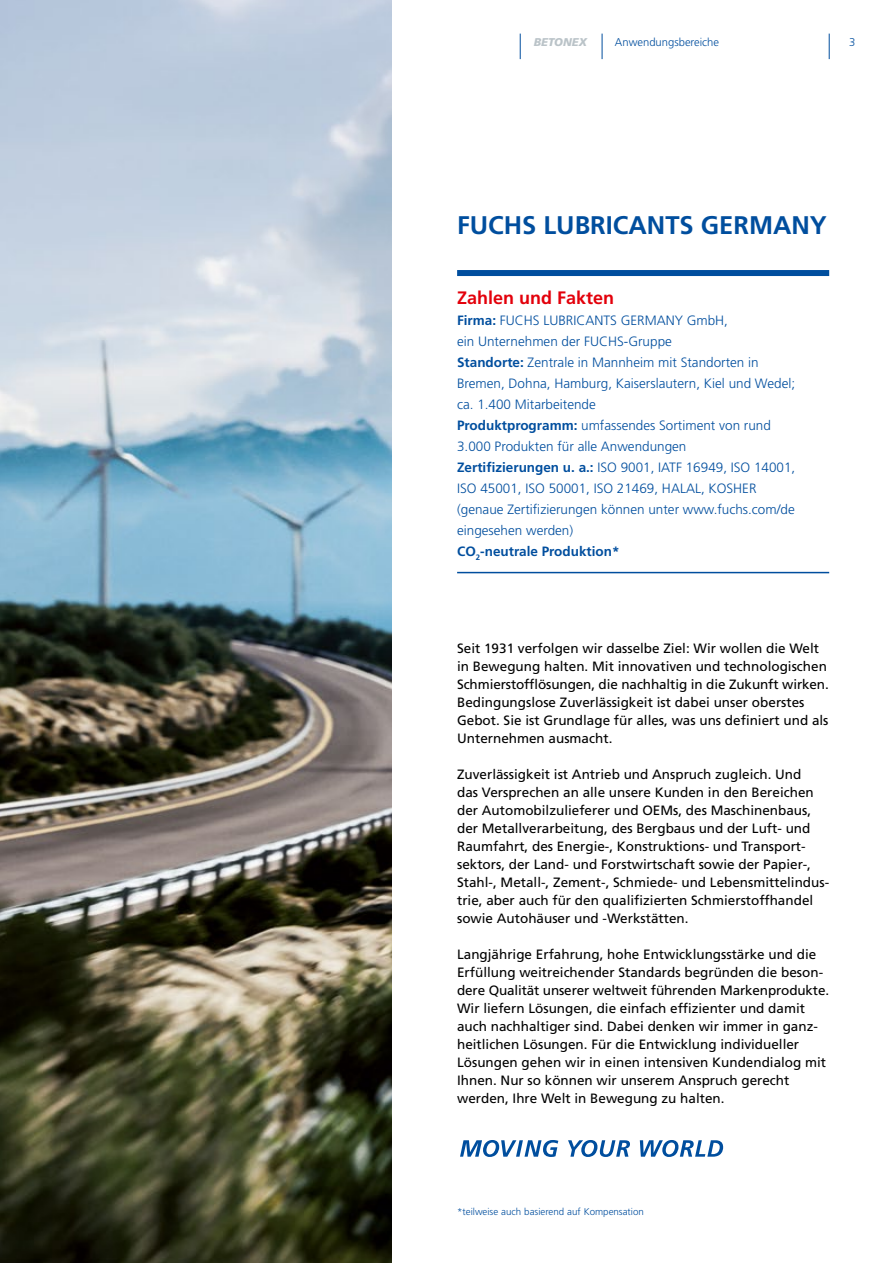
<style>
.page{position:relative;width:893px;height:1263px;background:#fff}
.page>*{position:absolute;margin:0;border:0;box-sizing:border-box;transform-origin:0 0}
.t1{font:700 25.5px "Frutiger LT Std";color:#004e9e}
.t2{font:700 18px "Frutiger LT Std";color:#e3000b}
.t3{font:13.5px/18px "Frutiger LT Std";color:#000}
.t4{font:300 13.5px/21px "Frutiger LT Std";color:#004e9e}
.t5{font:300 11.25px "Frutiger LT Std";color:#004e9e}
.t6{font:italic 900 11.25px "Frutiger";color:#bac3c8}
.t7{font:300 9.75px "Frutiger LT Std";color:#004e9e}
.s1{font-weight:700}
</style>
<div class="page">
<svg style="left:602px;top:34px;width:1px;height:25px"></svg>
<svg style="left:829px;top:34px;width:1px;height:25px"></svg>
<svg style="left:520px;top:34px;width:1px;height:25px"></svg>
<img style="left:0;top:0;width:392px;height:1263px">
<svg style="left:460px;top:1140px;width:263px;height:17px"></svg>
<div style="left:457px;top:270px;width:372px;height:6px;background:#004e9e"></div>
<hr style="left:457px;top:572px;width:372px;height:1px;background:#004e9e">
<p class="t6" style="left:534px;top:35px;width:55px">BETONEX</p>
<p class="t5" style="left:615px;top:36px;width:106px">Anwendungsbereiche</p>
<p class="t5" style="left:849px;top:36px;width:8px">3</p>
<h1 class="t1" style="left:457px;top:210px;width:371px">FUCHS LUBRICANTS GERMANY</h1>
<h2 class="t2" style="left:457px;top:287px;width:159px">Zahlen und Fakten</h2>
<p class="t4" style="left:457px;top:310px;width:340px"><span class="s1">Firma:</span> FUCHS LUBRICANTS GERMANY GmbH,<br>ein Unternehmen der FUCHS-Gruppe<br><span class="s1">Standorte:</span> Zentrale in Mannheim mit Standorten in Bremen, Dohna, Hamburg, Kaiserslautern, Kiel und Wedel; ca. 1.400 Mitarbeitende<br><span class="s1">Produktprogramm:</span> umfassendes Sortiment von rund 3.000 Produkten für alle Anwendungen<br><span class="s1">Zertifizierungen u. a.:</span> ISO 9001, IATF 16949, ISO 14001, ISO 45001, ISO 50001, ISO 21469, HALAL, KOSHER (genaue Zertifizierungen können unter www.fuchs.com/de eingesehen werden)<br><span class="s1">CO</span><sub>2</sub><span class="s1">-neutrale Produktion*</span></p>
<p class="t3" style="left:457px;top:639px;width:373px">Seit 1931 verfolgen wir dasselbe Ziel: Wir wollen die Welt in Bewegung halten. Mit innovativen und technologischen Schmierstofflösungen, die nachhaltig in die Zukunft wirken.<br>Bedingungslose Zuverlässigkeit ist dabei unser oberstes Gebot. Sie ist Grundlage für alles, was uns definiert und als Unternehmen ausmacht.</p>
<p class="t3" style="left:457px;top:765px;width:374px">Zuverlässigkeit ist Antrieb und Anspruch zugleich. Und<br>das Versprechen an alle unsere Kunden in den Bereichen der Automobilzulieferer und OEMs, des Maschinenbaus, der Metallverarbeitung, des Bergbaus und der Luft- und Raumfahrt, des Energie-, Konstruktions- und Transport&shy;sektors, der Land- und Forstwirtschaft sowie der Papier-, Stahl-, Metall-, Zement-, Schmiede- und Lebensmittelindus&shy;trie, aber auch für den qualifizierten Schmierstoffhandel sowie Autohäuser und -Werkstätten.</p>
<p class="t3" style="left:457px;top:945px;width:374px">Langjährige Erfahrung, hohe Entwicklungsstärke und die Erfüllung weitreichender Standards begründen die beson&shy;dere Qualität unserer weltweit führenden Markenprodukte.<br>Wir liefern Lösungen, die einfach effizienter und damit auch nachhaltiger sind. Dabei denken wir immer in ganz&shy;heitlichen Lösungen. Für die Entwicklung individueller Lösungen gehen wir in einen intensiven Kundendialog mit Ihnen. Nur so können wir unserem Anspruch gerecht werden, Ihre Welt in Bewegung zu halten.</p>
<p class="t7" style="left:457px;top:1206px;width:188px">*teilweise auch basierend auf Kompensation</p>
</div>
